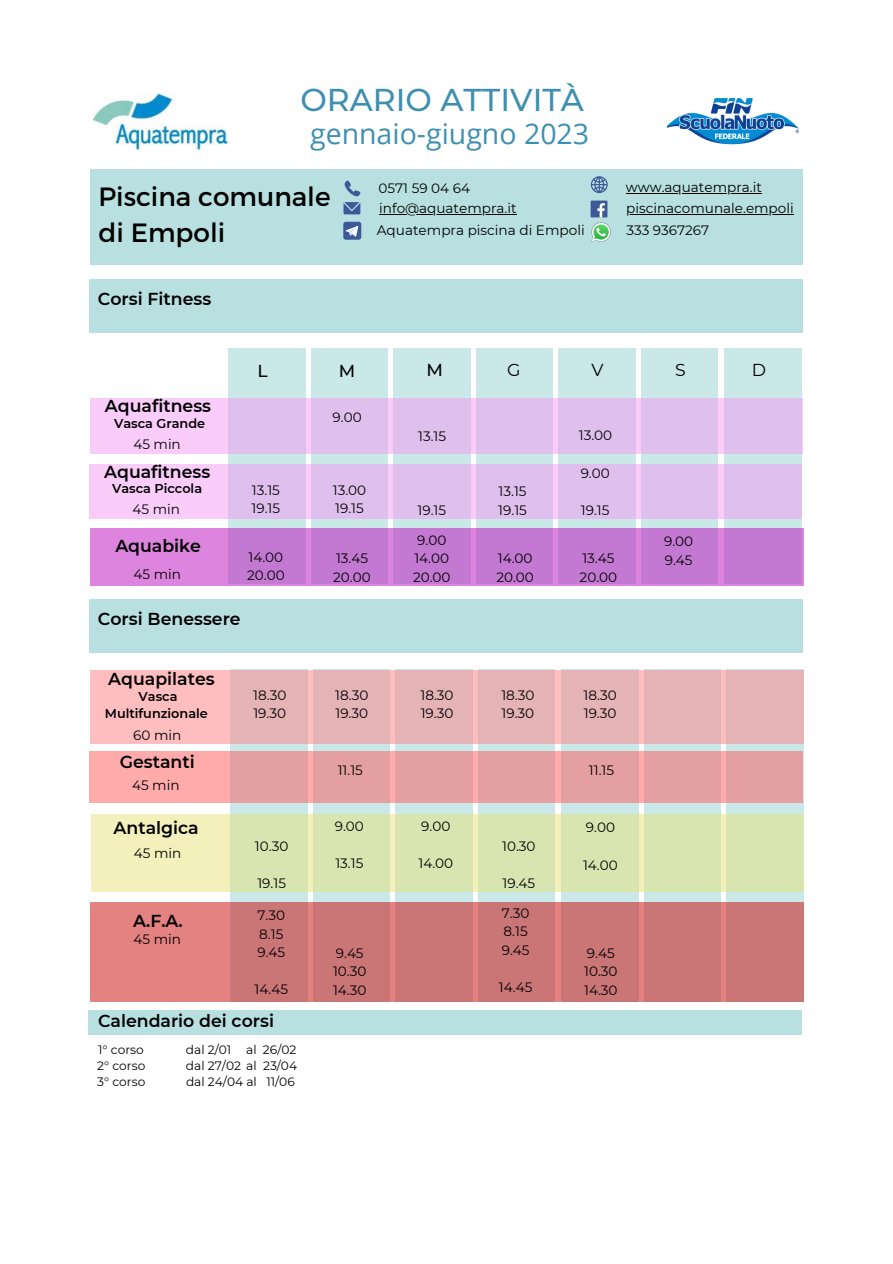
<style>
.page{position:relative;width:893px;height:1264px;background:#fff}
.page>*{position:absolute;margin:0;border:0;box-sizing:border-box;transform-origin:0 0}
.t1{font:500 31.5px "Montserrat";color:#3f8fb1}
.t2{font:28.5px "Open Sans";color:#3f8fb1}
.t3{font:26.4px/36px "Montserrat";color:#000}
.t4{font:600 17.25px "Montserrat";color:#000}
.t5{font:17.25px "Montserrat";color:#000}
.t6{font:500 17.25px "Montserrat";color:#000}
.t7{font:13.65px/18.6px "Montserrat";color:#000}
.t8{font:600 12.75px/17.1px "Montserrat";color:#000;text-align:center}
.t9{font:12.15px/16.2px "Montserrat";color:#000}
</style>
<div class="page">
<div style="left:228px;top:348px;width:77px;height:235px;background:#cbe8e8"></div>
<div style="left:311px;top:348px;width:76px;height:235px;background:#cbe8e8"></div>
<div style="left:393px;top:348px;width:77px;height:235px;background:#cbe8e8"></div>
<div style="left:476px;top:348px;width:76px;height:235px;background:#cbe8e8"></div>
<div style="left:558px;top:348px;width:78px;height:235px;background:#cbe8e8"></div>
<div style="left:641px;top:348px;width:77px;height:235px;background:#cbe8e8"></div>
<div style="left:723px;top:348px;width:78px;height:235px;background:#cbe8e8"></div>
<svg style="left:230px;top:669px;width:77px;height:333px;background:#cce2e1"></svg>
<svg style="left:313px;top:669px;width:76px;height:333px;background:#cce2e1"></svg>
<svg style="left:395px;top:669px;width:78px;height:333px;background:#cce2e1"></svg>
<svg style="left:478px;top:669px;width:77px;height:333px;background:#cce2e1"></svg>
<svg style="left:560px;top:669px;width:78px;height:333px;background:#cce2e1"></svg>
<svg style="left:644px;top:669px;width:76px;height:333px;background:#cce2e1"></svg>
<svg style="left:726px;top:669px;width:77px;height:333px;background:#cce1df"></svg>
<svg style="left:90px;top:398px;width:712px;height:55px;background:#e5c2ef"></svg>
<svg style="left:89px;top:463px;width:712px;height:55px;background:#e4c3ef"></svg>
<svg style="left:90px;top:528px;width:713px;height:57px;background:#c97bd5"></svg>
<div style="left:89px;top:279px;width:713px;height:54px;background:#b8e0e1"></div>
<div style="left:89px;top:599px;width:713px;height:53px;background:#b8e0e1"></div>
<img style="left:667px;top:98px;width:132px;height:47px">
<img style="left:93px;top:95px;width:134px;height:55px">
<div style="left:90px;top:169px;width:712px;height:95px;background:#b8e0e1"></div>
<div style="left:590px;top:200px;width:17px;height:17px;background:#3d5a98"></div>
<svg style="left:597px;top:203px;width:7px;height:14px"></svg>
<svg style="left:590px;top:176px;width:17px;height:17px"></svg>
<hr style="left:626px;top:214px;width:167px;height:1px;background:#000">
<hr style="left:625px;top:193px;width:136px;height:1px;background:#000">
<svg style="left:343px;top:202px;width:17px;height:12px"></svg>
<hr style="left:379px;top:214px;width:137px;height:1px;background:#000">
<svg style="left:344px;top:180px;width:16px;height:16px"></svg>
<svg style="left:343px;top:222px;width:18px;height:18px"></svg>
<svg style="left:91px;top:670px;width:712px;height:73px;background:#eab5b7"></svg>
<svg style="left:91px;top:814px;width:712px;height:77px;background:#dee7b3"></svg>
<svg style="left:90px;top:902px;width:713px;height:99px;background:#d07778"></svg>
<svg style="left:90px;top:751px;width:712px;height:52px;background:#eaa2a2"></svg>
<img style="left:591px;top:222px;width:20px;height:20px">
<svg style="left:592px;top:223px;width:18px;height:18px"></svg>
<div style="left:88px;top:1010px;width:713px;height:24px;background:#b8e0e1"></div>
<h1 class="t1" style="left:300px;top:81px;width:285px">ORARIO ATTIVITÀ</h1>
<h2 class="t2" style="left:310px;top:113px;width:280px">gennaio-giugno 2023</h2>
<h3 class="t3" style="left:98px;top:177px;width:233px">Piscina comunale di Empoli</h3>
<p class="t4" style="left:98px;top:288px;width:115px">Corsi Fitness</p>
<p class="t7" style="left:378px;top:178px;width:93px">0571 59 04 64</p>
<p class="t7" style="left:377px;top:221px;width:209px">Aquatempra piscina di Empoli</p>
<p class="t7" style="left:379px;top:199px;width:139px">info@aquatempra.it</p>
<p class="t7" style="left:625px;top:177px;width:137px">www.aquatempra.it</p>
<p class="t7" style="left:626px;top:199px;width:169px">piscinacomunale.empoli</p>
<p class="t7" style="left:626px;top:221px;width:84px">333 9367267</p>
<p class="t4" style="left:105px;top:396px;width:108px">Aquafitness</p>
<p class="t7" style="left:133px;top:435px;width:49px">45 min</p>
<p class="t8" style="left:114px;top:414px;width:92px">Vasca Grande</p>
<p class="t4" style="left:104px;top:461px;width:108px">Aquafitness</p>
<p class="t7" style="left:133px;top:500px;width:49px">45 min</p>
<p class="t8" style="left:112px;top:480px;width:92px">Vasca Piccola</p>
<p class="t4" style="left:115px;top:535px;width:87px">Aquabike</p>
<p class="t7" style="left:133px;top:565px;width:49px">45 min</p>
<p class="t6" style="left:257px;top:360px;width:12px">L</p>
<p class="t6" style="left:339px;top:360px;width:18px">M</p>
<p class="t6" style="left:426px;top:359px;width:18px">M</p>
<p class="t5" style="left:507px;top:359px;width:15px">G</p>
<p class="t5" style="left:591px;top:359px;width:14px">V</p>
<p class="t5" style="left:675px;top:359px;width:12px">S</p>
<p class="t5" style="left:751px;top:359px;width:16px">D</p>
<p class="t7" style="left:332px;top:407px;width:31px">9.00</p>
<p class="t7" style="left:418px;top:426px;width:30px">13.15</p>
<p class="t7" style="left:578px;top:425px;width:35px">13.00</p>
<p class="t7" style="left:251px;top:480px;width:30px">13.15<br>19.15</p>
<p class="t7" style="left:247px;top:547px;width:39px">14.00<br>20.00</p>
<p class="t7" style="left:333px;top:480px;width:35px">13.00<br>19.15</p>
<p class="t7" style="left:333px;top:549px;width:39px">13.45<br>20.00</p>
<p class="t7" style="left:417px;top:501px;width:30px">19.15</p>
<p class="t7" style="left:498px;top:482px;width:30px">13.15<br>19.15</p>
<p class="t7" style="left:580px;top:463px;width:31px">9.00</p>
<p class="t7" style="left:581px;top:500px;width:30px">19.15</p>
<p class="t7" style="left:413px;top:530px;width:39px;text-align:center">9.00<br>14.00<br>20.00</p>
<p class="t7" style="left:664px;top:532px;width:31px">9.00</p>
<p class="t7" style="left:498px;top:549px;width:36px">14.00</p>
<p class="t7" style="left:664px;top:550px;width:29px">9.45</p>
<p class="t7" style="left:496px;top:567px;width:39px">20.00</p>
<p class="t7" style="left:579px;top:549px;width:39px">13.45<br>20.00</p>
<p class="t4" style="left:98px;top:608px;width:144px">Corsi Benessere</p>
<p class="t4" style="left:108px;top:668px;width:108px">Aquapilates</p>
<p class="t8" style="left:105px;top:688px;width:104px">Vasca<br>Multifunzionale</p>
<p class="t7" style="left:335px;top:685px;width:35px">18.30<br>19.30</p>
<p class="t7" style="left:420px;top:685px;width:35px">18.30<br>19.30</p>
<p class="t7" style="left:501px;top:685px;width:35px">18.30<br>19.30</p>
<p class="t7" style="left:253px;top:685px;width:35px">18.30<br>19.30</p>
<p class="t7" style="left:133px;top:725px;width:50px">60 min</p>
<p class="t7" style="left:583px;top:685px;width:35px">18.30<br>19.30</p>
<p class="t4" style="left:120px;top:751px;width:76px">Gestanti</p>
<p class="t7" style="left:132px;top:776px;width:49px">45 min</p>
<p class="t4" style="left:113px;top:816px;width:87px">Antalgica</p>
<p class="t7" style="left:134px;top:843px;width:49px">45 min</p>
<p class="t4" style="left:133px;top:910px;width:51px">A.F.A.</p>
<p class="t7" style="left:133px;top:929px;width:49px">45 min</p>
<p class="t7" style="left:255px;top:836px;width:35px">10.30</p>
<p class="t7" style="left:257px;top:873px;width:30px">19.15</p>
<p class="t7" style="left:257px;top:905px;width:29px">7.30<br>8.15<br>9.45</p>
<p class="t7" style="left:254px;top:979px;width:35px">14.45</p>
<p class="t4" style="left:98px;top:1010px;width:177px">Calendario dei corsi</p>
<p class="t9" style="left:186px;top:1041px;width:113px">dal 2/01<br>dal 27/02 al 23/04 dal 24/04 al 11/06</p>
<p class="t9" style="left:97px;top:1041px;width:50px">1° corso<br>2° corso<br>3° corso</p>
<p class="t9" style="left:246px;top:1041px;width:52px">al 26/02</p>
<p class="t7" style="left:338px;top:760px;width:27px">11.15</p>
<p class="t7" style="left:589px;top:760px;width:27px">11.15</p>
<p class="t7" style="left:335px;top:817px;width:31px">9.00</p>
<p class="t7" style="left:335px;top:854px;width:30px">13.15</p>
<p class="t7" style="left:333px;top:943px;width:35px">9.45<br>10.30<br>14.30</p>
<p class="t7" style="left:421px;top:817px;width:31px">9.00</p>
<p class="t7" style="left:418px;top:854px;width:36px">14.00</p>
<p class="t7" style="left:502px;top:836px;width:35px">10.30</p>
<p class="t7" style="left:502px;top:873px;width:34px">19.45</p>
<p class="t7" style="left:501px;top:903px;width:29px">7.30<br>8.15<br>9.45</p>
<p class="t7" style="left:499px;top:977px;width:35px">14.45</p>
<p class="t7" style="left:586px;top:818px;width:31px">9.00</p>
<p class="t7" style="left:583px;top:855px;width:36px">14.00</p>
<p class="t7" style="left:584px;top:943px;width:35px">9.45<br>10.30<br>14.30</p>
</div>
